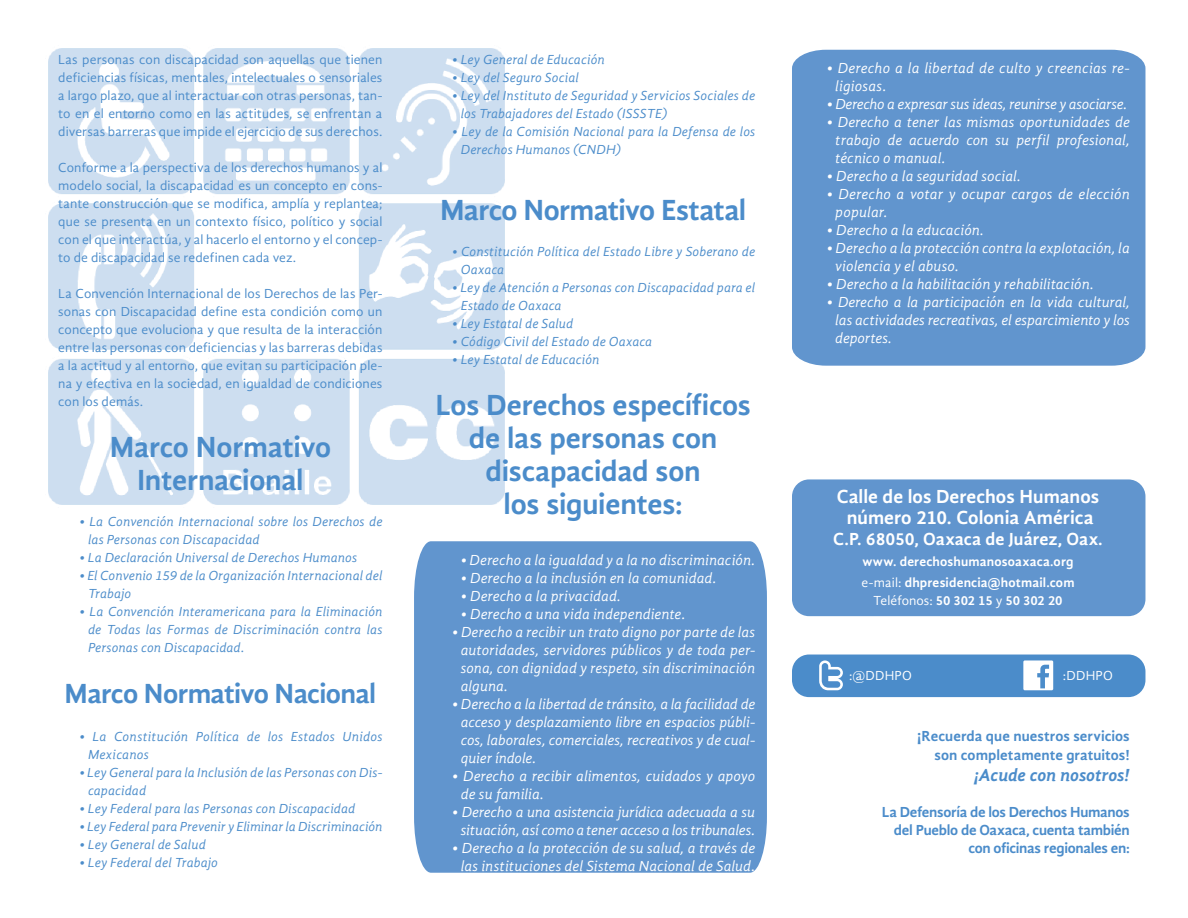
<style>
.page{position:relative;width:1188px;height:918px;background:#fff}
.page>*{position:absolute;margin:0;border:0;box-sizing:border-box;transform-origin:0 0}
.Titulares{font:700 30px/33px "Gandhi Sans";letter-spacing:-.01em;color:#4b8cca;text-align:center}
.Titulares-2{font:700 28.5px "Gandhi Sans";letter-spacing:-.025em;color:#4b8cca}
.Cuerpo_de_Texto{font:700 19.5px "Gandhi Sans";color:#fff}
.Cuerpo_de_Texto-2{font:700 18px "Gandhi Sans";color:#fff}
.Cuerpo_de_Texto-3{font:italic 700 18px "Gandhi Sans";letter-spacing:-.005em;color:#4b8cca}
.Cuerpo_de_Texto_con{font:italic 15px/18px "Gandhi Sans";color:#fff;text-align:justify}
.Cuerpo_de_Texto-4{font:700 15px "Gandhi Sans";letter-spacing:-.015em;color:#4b8cca}
.Cuerpo_de_Texto-5{font:700 15px "Gandhi Sans";letter-spacing:.005em;color:#4b8cca}
.Cuerpo_de_Texto_con-2{font:italic 15px "Gandhi Sans";letter-spacing:-.025em;color:#fff}
.Cuerpo_de_Texto-6{font:13.5px/18px "Gandhi Sans";letter-spacing:.01em;color:#4b8cca;text-align:justify}
.Cuerpo_de_Texto_con-3{font:italic 13.5px/18px "Gandhi Sans";letter-spacing:.005em;color:#4b8cca}
.Cuerpo_de_Texto-7{font:italic 13.5px/18px "Gandhi Sans";letter-spacing:.005em;color:#4b8cca}
.Cuerpo_de_Texto-8{font:700 13.5px "Gandhi Sans";letter-spacing:.01em;color:#fff}
.Cuerpo_de_Texto-9{font:700 13.5px "Gandhi Sans";letter-spacing:-.015em;color:#fff}
.Cuerpo_de_Texto-10{font:13.5px "Gandhi Sans";letter-spacing:.015em;color:#fff}
.s1{font-weight:400}
.s2{font-size:16.5px}
</style>
<div class="page">
<img style="left:48px;top:48px;width:457px;height:457px">
<div style="left:792px;top:50px;width:353px;height:316px;background:#6195ce"></div>
<div style="left:414px;top:541px;width:353px;height:332px;background:#6195ce"></div>
<div style="left:792px;top:479px;width:353px;height:137px;background:#6195ce;border-radius:17px"></div>
<div style="left:792px;top:655px;width:353px;height:42px;background:#4b8cca;border-radius:17px"></div>
<svg style="left:819px;top:660px;width:24px;height:30px"></svg>
<div style="left:1023px;top:660px;width:30px;height:30px;background:#fff"></div>
<svg style="left:1037px;top:665px;width:12px;height:23px"></svg>
<p class="Cuerpo_de_Texto-6" style="left:58px;top:51px;width:326px">Las personas con discapacidad son aquellas que tienen deficiencias físicas, mentales, intelectuales o sensoriales a largo plazo, que al interactuar con otras personas, tan&shy;to en el entorno como en las actitudes, se enfrentan a diversas barreras que impide el ejercicio de sus derechos.</p>
<p class="Cuerpo_de_Texto-6" style="left:58px;top:159px;width:326px">Conforme a la perspectiva de los derechos humanos y al modelo social, la discapacidad es un concepto en cons&shy;tante construcción que se modifica, amplía y replantea; que se presenta en un contexto físico, político y social con el que interactúa, y al hacerlo el entorno y el concep&shy;to de discapacidad se redefinen cada vez.</p>
<p class="Cuerpo_de_Texto-6" style="left:58px;top:285px;width:326px">La Convención Internacional de los Derechos de las Per&shy;sonas con Discapacidad define esta condición como un concepto que evoluciona y que resulta de la interacción entre las personas con deficiencias y las barreras debidas a la actitud y al entorno, que evitan su participación ple&shy;na y efectiva en la sociedad, en igualdad de condiciones con los demás.</p>
<p class="Titulares" style="left:110px;top:431px;width:223px">Marco Normativo</p>
<p class="Titulares" style="left:137px;top:464px;width:168px">Internacional</p>
<p class="Cuerpo_de_Texto-7" style="left:88px;top:513px;width:296px;text-indent:-9px">• La Convención Internacional sobre los Derechos de las Personas con Discapacidad</p>
<p class="Cuerpo_de_Texto-7" style="left:80px;top:549px;width:279px">• La Declaración Universal de Derechos Humanos</p>
<p class="Cuerpo_de_Texto-7" style="left:88px;top:567px;width:296px;text-indent:-9px">• El Convenio 159 de la Organización Internacional del<br>Trabajo</p>
<p class="Cuerpo_de_Texto-7" style="left:88px;top:603px;width:296px;text-align:justify;text-indent:-9px">• La Convención Interamericana para la Eliminación de Todas las Formas de Discriminación contra las Personas con Discapacidad.</p>
<p class="Titulares-2" style="left:65px;top:677px;width:313px">Marco Normativo Nacional</p>
<p class="Cuerpo_de_Texto_con-3" style="left:88px;top:727px;width:296px;text-indent:-9px">• La Constitución Política de los Estados Unidos<br>Mexicanos</p>
<p class="Cuerpo_de_Texto_con-3" style="left:88px;top:763px;width:296px;text-indent:-9px">• Ley General para la Inclusión de las Personas con Dis&shy;capacidad</p>
<p class="Cuerpo_de_Texto_con-3" style="left:80px;top:799px;width:277px">• Ley Federal para las Personas con Discapacidad</p>
<p class="Cuerpo_de_Texto_con-3" style="left:80px;top:817px;width:304px">• Ley Federal para Prevenir y Eliminar la Discriminación</p>
<p class="Cuerpo_de_Texto_con-3" style="left:80px;top:835px;width:128px">• Ley General de Salud</p>
<p class="Cuerpo_de_Texto_con-3" style="left:80px;top:853px;width:140px">• Ley Federal del Trabajo</p>
<p class="Cuerpo_de_Texto_con-3" style="left:452px;top:51px;width:154px">• Ley General de Educación</p>
<p class="Cuerpo_de_Texto_con-3" style="left:452px;top:69px;width:128px">• Ley del Seguro Social</p>
<p class="Cuerpo_de_Texto_con-3" style="left:461px;top:87px;width:296px;text-indent:-9px">• Ley del Instituto de Seguridad y Servicios Sociales de los Trabajadores del Estado (ISSSTE)</p>
<p class="Cuerpo_de_Texto_con-3" style="left:461px;top:123px;width:296px;text-indent:-9px">• Ley de la Comisión Nacional para la Defensa de los<br>Derechos Humanos (CNDH)</p>
<p class="Titulares" style="left:440px;top:194px;width:308px">Marco Normativo Estatal</p>
<p class="Cuerpo_de_Texto_con-3" style="left:461px;top:243px;width:296px;text-indent:-9px">• Constitución Política del Estado Libre y Soberano de<br>Oaxaca</p>
<p class="Cuerpo_de_Texto_con-3" style="left:461px;top:279px;width:296px;text-indent:-9px">• Ley de Atención a Personas con Discapacidad para el<br>Estado de Oaxaca</p>
<p class="Cuerpo_de_Texto_con-3" style="left:452px;top:315px;width:123px">• Ley Estatal de Salud</p>
<p class="Cuerpo_de_Texto_con-3" style="left:452px;top:333px;width:201px">• Código Civil del Estado de Oaxaca</p>
<p class="Cuerpo_de_Texto_con-3" style="left:452px;top:351px;width:149px">• Ley Estatal de Educación</p>
<p class="Titulares" style="left:435px;top:389px;width:317px">Los Derechos específicos de las personas con</p>
<p class="Titulares" style="left:486px;top:455px;width:216px">discapacidad son</p>
<p class="Titulares" style="left:504px;top:488px;width:181px">los siguientes:</p>
<p class="Cuerpo_de_Texto_con" style="left:461px;top:551px;width:296px">• Derecho a la igualdad y a la no discriminación.</p>
<p class="Cuerpo_de_Texto_con" style="left:461px;top:569px;width:257px">• Derecho a la inclusión en la comunidad.</p>
<p class="Cuerpo_de_Texto_con" style="left:461px;top:587px;width:162px">• Derecho a la privacidad.</p>
<p class="Cuerpo_de_Texto_con" style="left:461px;top:605px;width:226px">• Derecho a una vida independiente.</p>
<p class="Cuerpo_de_Texto_con" style="left:461px;top:623px;width:296px;text-indent:-9px">• Derecho a recibir un trato digno por parte de las autoridades, servidores públicos y de toda per&shy;sona, con dignidad y respeto, sin discriminación alguna.</p>
<p class="Cuerpo_de_Texto_con" style="left:461px;top:695px;width:296px;text-indent:-9px">• Derecho a la libertad de tránsito, a la facilidad de acceso y desplazamiento libre en espacios públi&shy;cos, laborales, comerciales, recreativos y de cual&shy;quier índole.</p>
<p class="Cuerpo_de_Texto_con" style="left:461px;top:767px;width:296px;text-indent:-9px">• Derecho a recibir alimentos, cuidados y apoyo de su familia.</p>
<p class="Cuerpo_de_Texto_con" style="left:452px;top:803px;width:304px;text-align:center">• Derecho a una asistencia jurídica adecuada a su situación, así como a tener acceso a los tribunales.</p>
<p class="Cuerpo_de_Texto_con" style="left:452px;top:839px;width:304px;text-align:center">• Derecho a la protección de su salud, a través de las instituciones del Sistema Nacional de Salud.</p>
<p class="Cuerpo_de_Texto_con" style="left:835px;top:59px;width:296px;text-indent:-9px">• Derecho a la libertad de culto y creencias re&shy;ligiosas.</p>
<p class="Cuerpo_de_Texto_con-2" style="left:827px;top:95px;width:302px">• Derecho a expresar sus ideas, reunirse y asociarse.</p>
<p class="Cuerpo_de_Texto_con" style="left:835px;top:113px;width:296px;text-indent:-9px">• Derecho a tener las mismas oportunidades de trabajo de acuerdo con su perfil profesional, técnico o manual.</p>
<p class="Cuerpo_de_Texto_con" style="left:827px;top:167px;width:196px">• Derecho a la seguridad social.</p>
<p class="Cuerpo_de_Texto_con" style="left:835px;top:185px;width:296px;text-indent:-9px">• Derecho a votar y ocupar cargos de elección popular.</p>
<p class="Cuerpo_de_Texto_con" style="left:827px;top:221px;width:159px">• Derecho a la educación.</p>
<p class="Cuerpo_de_Texto_con" style="left:835px;top:239px;width:296px;text-indent:-9px">• Derecho a la protección contra la explotación, la violencia y el abuso.</p>
<p class="Cuerpo_de_Texto_con" style="left:827px;top:275px;width:269px">• Derecho a la habilitación y rehabilitación.</p>
<p class="Cuerpo_de_Texto_con" style="left:835px;top:293px;width:296px;text-indent:-9px">• Derecho a la participación en la vida cultural, las actividades recreativas, el esparcimiento y los deportes.</p>
<p class="Cuerpo_de_Texto" style="left:837px;top:485px;width:264px">Calle de los Derechos Humanos</p>
<p class="Cuerpo_de_Texto" style="left:847px;top:506px;width:248px">número 210. Colonia América</p>
<p class="Cuerpo_de_Texto-2" style="left:833px;top:528px;width:271px">C.P. 68050, Oaxaca de Juárez, Oax.</p>
<p class="Cuerpo_de_Texto-8" style="left:862px;top:554px;width:213px">www. derechoshumanosoaxaca.org</p>
<p class="Cuerpo_de_Texto-8" style="left:861px;top:575px;width:215px"><span class="s1">e-mail:</span> dhpresidencia@hotmail.com</p>
<p class="Cuerpo_de_Texto-9" style="left:873px;top:593px;width:191px"><span class="s1">Teléfonos:</span> 50 302 15 <span class="s1">y</span> 50 302 20</p>
<p class="Cuerpo_de_Texto-10" style="left:849px;top:668px;width:64px">:@DDHPO</p>
<p class="Cuerpo_de_Texto-10" style="left:1063px;top:668px;width:51px">:DDHPO</p>
<p class="Cuerpo_de_Texto-5" style="left:917px;top:727px;width:214px"><span class="s2">¡</span>Recuerda que nuestros servicios</p>
<p class="Cuerpo_de_Texto-5" style="left:935px;top:746px;width:197px">son completamente gratuitos!</p>
<p class="Cuerpo_de_Texto-3" style="left:975px;top:765px;width:157px">¡Acude con nosotros!</p>
<p class="Cuerpo_de_Texto-4" style="left:882px;top:803px;width:249px">La Defensoría de los Derechos Humanos</p>
<p class="Cuerpo_de_Texto-4" style="left:894px;top:821px;width:237px">del Pueblo de Oaxaca, cuenta también</p>
<p class="Cuerpo_de_Texto-4" style="left:968px;top:839px;width:163px">con oficinas regionales en:</p>
</div>
